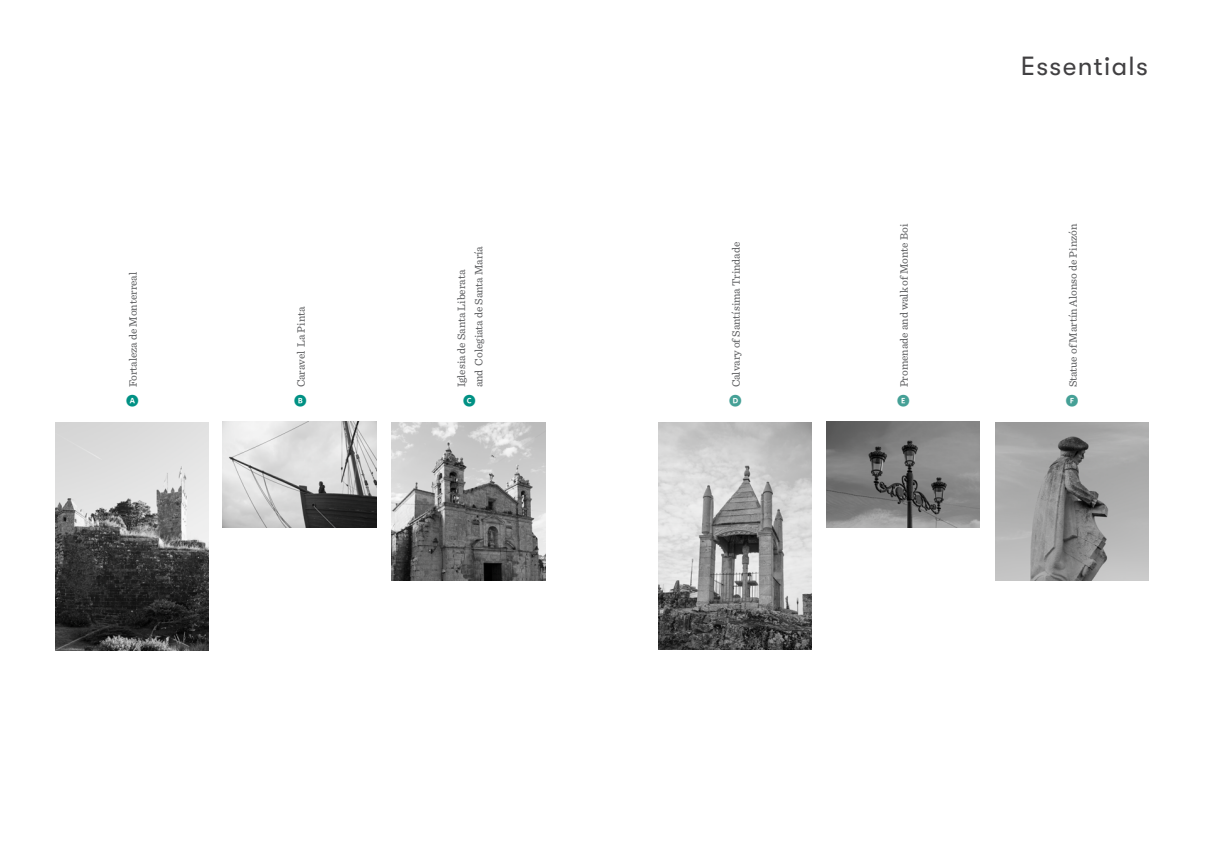
<style>
.page{position:relative;width:1205px;height:851px;background:#fff}
.page>*{position:absolute;margin:0;border:0;box-sizing:border-box;transform-origin:0 0}
.t1{font:26.25px "GT Walsheim";letter-spacing:.05em;color:#414042}
.t2{font:12.5px "Whitney Index Black Round Bd";color:#45a096}
.t3{font:12.5px "Whitney Index Black Round Bd";color:#009184}
.t4{font:11.25px "Sentinel";color:#58595b}
</style>
<div class="page">
<img style="left:995px;top:422px;width:153px;height:158px">
<img style="left:827px;top:422px;width:153px;height:105px">
<img style="left:659px;top:422px;width:153px;height:227px">
<img style="left:391px;top:422px;width:155px;height:158px">
<img style="left:222px;top:422px;width:155px;height:105px">
<img style="left:56px;top:422px;width:153px;height:228px">
<p class="t4" style="left:125px;top:387px;width:117px;rotate:-90deg">Fortaleza de Monterreal</p>
<p class="t4" style="left:293px;top:387px;width:82px;rotate:-90deg">Caravel La Pinta</p>
<p class="t4" style="left:470px;top:387px;width:143px;rotate:-90deg">and Colegiata de Santa María</p>
<p class="t4" style="left:453px;top:387px;width:119px;rotate:-90deg">Iglesia de Santa Liberata</p>
<p class="t3" style="left:126px;top:394px;width:14px">a</p>
<p class="t3" style="left:294px;top:394px;width:14px">b</p>
<p class="t3" style="left:463px;top:394px;width:14px">c</p>
<p class="t4" style="left:727px;top:387px;width:147px;rotate:-90deg">Calvary of Santísima Trindade</p>
<p class="t4" style="left:895px;top:387px;width:165px;rotate:-90deg">Promenade and walk of Monte Boi</p>
<p class="t1" style="left:1021px;top:51px;width:128px">Essentials</p>
<p class="t4" style="left:1064px;top:387px;width:165px;rotate:-90deg">Statue of Martín Alonso de Pinzón</p>
<p class="t2" style="left:729px;top:394px;width:14px">D</p>
<p class="t2" style="left:897px;top:394px;width:14px">E</p>
<p class="t2" style="left:1066px;top:394px;width:14px">F</p>
</div>
